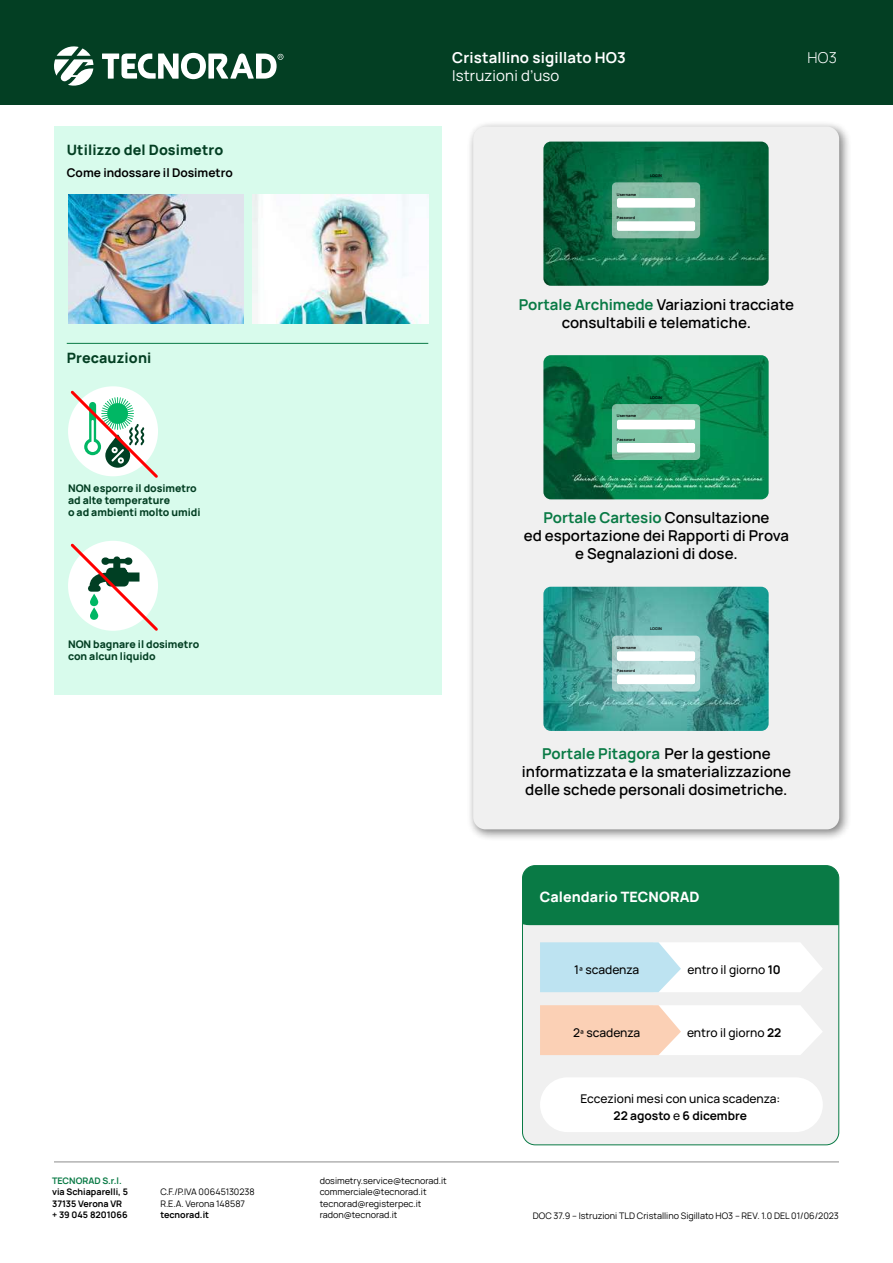
<style>
.page{position:relative;width:893px;height:1263px;background:#fff}
.page>*{position:absolute;margin:0;border:0;box-sizing:border-box;transform-origin:0 0}
.t1{font:600 15px/18px "Manrope";color:#000;text-align:center}
.t2{font:700 15px "Manrope";letter-spacing:.01em;color:#fff}
.t3{font:15px "Manrope";letter-spacing:.01em;color:#fff}
.t4{font:300 15px "Manrope";color:#fff}
.t5{font:800 14.25px "Manrope";letter-spacing:.01em;color:#033f23}
.t6{font:800 14.25px "Manrope";letter-spacing:.01em;color:#fff}
.t7{font:500 12px/17px "Manrope";color:#000;text-align:center}
.t8{font:700 12px "Manrope";color:#000}
.t9{font:800 10.5px/12px "Manrope";color:#033f23}
.t10{font:9px/11.2px "Manrope";color:#000}
.t11{font:700 9px/11.2px "Manrope";color:#000}
.t12{font:700 9px "Manrope";color:#097a45}
.t13{font:700 3.9px "Manrope";color:#000}
.s1{font-weight:700;color:#097a45}
.s2{font-weight:700}
</style>
<div class="page">
<div style="left:0;top:0;width:893px;height:104px;background:#033f23"></div>
<hr style="left:54px;top:1161px;width:785px;height:1px;background:#8c8c8c">
<svg style="left:102px;top:53px;width:181px;height:26px"></svg>
<svg style="left:54px;top:46px;width:39px;height:40px"></svg>
<div style="left:467px;top:120px;width:384px;height:721px;background:#000;opacity:.5"></div>
<div style="left:473px;top:127px;width:366px;height:702px;background:#f0f0f0;border-radius:12px"></div>
<img style="left:543px;top:587px;width:226px;height:144px">
<svg style="left:612px;top:636px;width:88px;height:55px;background:#b3d8d6"></svg>
<div style="left:617px;top:651px;width:78px;height:10px;background:#fff;border-radius:2px"></div>
<div style="left:617px;top:674px;width:78px;height:10px;background:#fff;border-radius:2px"></div>
<img style="left:543px;top:355px;width:226px;height:144px">
<div style="left:612px;top:404px;width:88px;height:56px;background:linear-gradient(to right,#7fc1a4,#81c3a6);border-radius:4px"></div>
<div style="left:617px;top:420px;width:78px;height:9px;background:#fff;border-radius:2px"></div>
<div style="left:617px;top:443px;width:78px;height:10px;background:#fff;border-radius:2px"></div>
<img style="left:543px;top:142px;width:226px;height:144px">
<div style="left:612px;top:182px;width:88px;height:56px;background:#89bea8;border-radius:4px"></div>
<div style="left:617px;top:198px;width:78px;height:10px;background:#fff;border-radius:2px"></div>
<div style="left:617px;top:221px;width:78px;height:10px;background:#fff;border-radius:2px"></div>
<div style="left:522px;top:865px;width:317px;height:280px;background:#f0f0f0;border-radius:13px"></div>
<div style="left:522px;top:865px;width:317px;height:60px;background:#097a45"></div>
<div style="left:522px;top:865px;width:317px;height:280px;border:1px solid #097a45;border-radius:13px"></div>
<svg style="left:540px;top:942px;width:282px;height:50px"></svg>
<svg style="left:540px;top:1005px;width:282px;height:50px"></svg>
<div style="left:540px;top:1077px;width:283px;height:55px;background:#fff;border-radius:27px"></div>
<div style="left:54px;top:127px;width:387px;height:568px;background:#d8fbec"></div>
<hr style="left:67px;top:343px;width:361px;height:1px;background:#097a45">
<svg style="left:68px;top:388px;width:93px;height:93px"></svg>
<svg style="left:68px;top:541px;width:93px;height:92px"></svg>
<img style="left:68px;top:194px;width:176px;height:129px">
<img style="left:253px;top:194px;width:175px;height:129px">
<p class="t5" style="left:67px;top:140px;width:158px">Utilizzo del Dosimetro</p>
<p class="t8" style="left:67px;top:164px;width:168px">Come indossare il Dosimetro</p>
<p class="t5" style="left:67px;top:348px;width:86px">Precauzioni</p>
<p class="t9" style="left:68px;top:481px;width:134px">NON esporre il dosimetro ad alte temperature<br>o ad ambienti molto umidi</p>
<p class="t9" style="left:68px;top:637px;width:133px">NON bagnare il dosimetro con alcun liquido</p>
<p class="t12" style="left:52px;top:1174px;width:71px">TECNORAD S.r.l.</p>
<p class="t11" style="left:52px;top:1186px;width:77px">via Schiaparelli, 5<br>37135 Verona VR + 39 045 8201066</p>
<p class="t10" style="left:160px;top:1186px;width:96px">C.F./P.IVA 00645130238<br>R.E.A. Verona 148587</p>
<p class="t11" style="left:160px;top:1209px;width:50px">tecnorad.it</p>
<p class="t2" style="left:452px;top:47px;width:175px">Cristallino sigillato HO3</p>
<p class="t4" style="left:808px;top:47px;width:31px">HO3</p>
<p class="t3" style="left:452px;top:65px;width:109px">Istruzioni d’uso</p>
<p class="t13" style="left:617px;top:192px;width:21px">Username</p>
<p class="t13" style="left:617px;top:215px;width:20px">Password</p>
<p class="t13" style="left:650px;top:173px;width:14px">LOGIN</p>
<p class="t1" style="left:519px;top:295px;width:277px"><span class="s1">Portale Archimede</span> Variazioni tracciate consultabili e telematiche.</p>
<p class="t13" style="left:617px;top:413px;width:21px">Username</p>
<p class="t13" style="left:617px;top:436px;width:20px">Password</p>
<p class="t13" style="left:650px;top:394px;width:14px">LOGIN</p>
<p class="t1" style="left:524px;top:508px;width:267px"><span class="s1">Portale Cartesio</span> Consultazione<br>ed esportazione dei Rapporti di Prova e Segnalazioni di dose.</p>
<p class="t13" style="left:617px;top:645px;width:21px">Username</p>
<p class="t13" style="left:617px;top:668px;width:20px">Password</p>
<p class="t13" style="left:650px;top:626px;width:14px">LOGIN</p>
<p class="t1" style="left:522px;top:744px;width:271px"><span class="s1">Portale Pitagora</span> Per la gestione informatizzata e la smaterializzazione delle schede personali dosimetriche.</p>
<p class="t6" style="left:540px;top:886px;width:161px">Calendario TECNORAD</p>
<p class="t7" style="left:574px;top:960px;width:66px">1ª scadenza</p>
<p class="t7" style="left:573px;top:1023px;width:69px">2ª scadenza</p>
<p class="t7" style="left:688px;top:960px;width:95px">entro il giorno <span class="s2">10</span></p>
<p class="t7" style="left:687px;top:1023px;width:96px">entro il giorno <span class="s2">22</span></p>
<p class="t10" style="left:320px;top:1175px;width:129px">dosimetry.service@tecnorad.it commerciale@tecnorad.it tecnorad@registerpec.it radon@tecnorad.it</p>
<p class="t7" style="left:580px;top:1089px;width:201px">Eccezioni mesi con unica scadenza:<br><span class="s2">22 agosto</span> e <span class="s2">6 dicembre</span></p>
<p class="t10" style="left:533px;top:1209px;width:308px">DOC 37.9 – Istruzioni TLD Cristallino Sigillato HO3 – REV. 1.0 DEL 01/06/2023</p>
</div>
